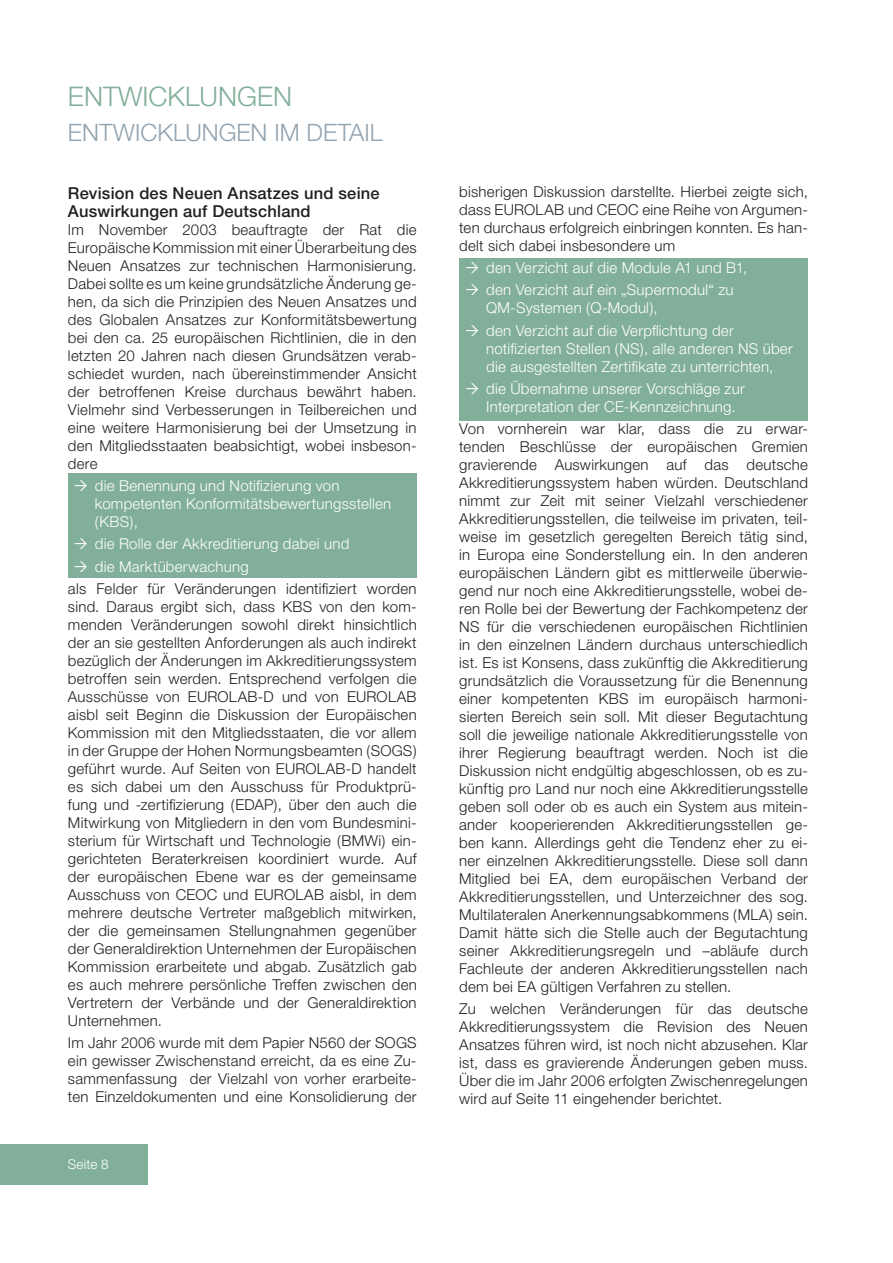
<style>
.page{position:relative;width:893px;height:1263px;background:#fff}
.page>*{position:absolute;margin:0;border:0;box-sizing:border-box;transform-origin:0 0}
.t1{font:300 27px "Helvetica Neue";color:#82af99}
.t2{font:300 24px "Helvetica Neue";color:#92a3af}
.t3{font:500 16.5px/18px "Helvetica Neue";letter-spacing:.015em;color:#231f20}
.t4{font:300 15px/18px "Helvetica Neue";letter-spacing:.015em;color:#231f20;text-align:justify}
.t5{font:300 15px/18px "Helvetica Neue";letter-spacing:.015em;color:#fff}
.t6{font:300 13.5px "Helvetica Neue";letter-spacing:.01em;color:#fff}
</style>
<div class="page">
<div style="left:0;top:1144px;width:148px;height:40px;background:#82af99"></div>
<div style="left:68px;top:474px;width:349px;height:104px;background:#82af99"></div>
<div style="left:459px;top:258px;width:349px;height:163px;background:#82af99"></div>
<h1 class="t1" style="left:68px;top:87px;width:226px">ENTWICKLUNGEN</h1>
<h2 class="t2" style="left:68px;top:124px;width:316px">ENTWICKLUNGEN IM DETAIL</h2>
<p class="t3" style="left:68px;top:186px;width:313px">Revision des Neuen Ansatzes und seine<br>Auswirkungen auf Deutschland</p>
<p class="t4" style="left:68px;top:222px;width:350px">Im November 2003 beauftragte der Rat die Europäische Kommission mit einer Überarbeitung des Neuen Ansatzes zur technischen Harmonisierung.<br>Dabei sollte es um keine grundsätzliche Änderung ge&shy;hen, da sich die Prinzipien des Neuen Ansatzes und des Globalen Ansatzes zur Konformitätsbewertung bei den ca. 25 europäischen Richtlinien, die in den letzten 20 Jahren nach diesen Grundsätzen verab&shy;schiedet wurden, nach übereinstimmender Ansicht der betroffenen Kreise durchaus bewährt haben.<br>Vielmehr sind Verbesserungen in Teilbereichen und eine weitere Harmonisierung bei der Umsetzung in den Mitgliedsstaaten beabsichtigt, wobei insbeson&shy;dere</p>
<p class="t5" style="left:95px;top:478px;width:298px">die Benennung und Notifizierung von kompetenten Konformitätsbewertungsstellen (KBS),</p>
<p class="t5" style="left:95px;top:534px;width:256px;line-height:22.2px">die Rolle der Akkreditierung dabei und die Marktüberwachung</p>
<p class="t4" style="left:68px;top:581px;width:350px">als Felder für Veränderungen identifiziert worden sind. Daraus ergibt sich, dass KBS von den kom&shy;menden Veränderungen sowohl direkt hinsichtlich der an sie gestellten Anforderungen als auch indirekt bezüglich der Änderungen im Akkreditierungssystem betroffen sein werden. Entsprechend verfolgen die Ausschüsse von EUROLAB-D und von EUROLAB aisbl seit Beginn die Diskussion der Europäischen Kommission mit den Mitgliedsstaaten, die vor allem in der Gruppe der Hohen Normungsbeamten (SOGS) geführt wurde. Auf Seiten von EUROLAB-D handelt es sich dabei um den Ausschuss für Produktprü&shy;fung und -zertifizierung (EDAP), über den auch die Mitwirkung von Mitgliedern in den vom Bundesmini&shy;sterium für Wirtschaft und Technologie (BMWi) ein&shy;gerichteten Beraterkreisen koordiniert wurde. Auf der europäischen Ebene war es der gemeinsame Ausschuss von CEOC und EUROLAB aisbl, in dem mehrere deutsche Vertreter maßgeblich mitwirken, der die gemeinsamen Stellungnahmen gegenüber der Generaldirektion Unternehmen der Europäischen Kommission erarbeitete und abgab. Zusätzlich gab es auch mehrere persönliche Treffen zwischen den Vertretern der Verbände und der Generaldirektion Unternehmen.</p>
<p class="t4" style="left:68px;top:1035px;width:350px">Im Jahr 2006 wurde mit dem Papier N560 der SOGS ein gewisser Zwischenstand erreicht, da es eine Zu&shy;sammenfassung der Vielzahl von vorher erarbeite&shy;ten Einzeldokumenten und eine Konsolidierung der</p>
<p class="t6" style="left:68px;top:1160px;width:42px">Seite 8</p>
<p class="t4" style="left:459px;top:184px;width:350px">bisherigen Diskussion darstellte. Hierbei zeigte sich, dass EUROLAB und CEOC eine Reihe von Argumen&shy;ten durchaus erfolgreich einbringen konnten. Es han&shy;delt sich dabei insbesondere um</p>
<p class="t5" style="left:486px;top:258px;width:263px;line-height:22.2px">den Verzicht auf die Module A1 und B1, den Verzicht auf ein „Supermodul“ zu</p>
<p class="t5" style="left:486px;top:298px;width:249px;line-height:22.2px">QM-Systemen (Q-Modul),<br>den Verzicht auf die Verpflichtung der</p>
<p class="t5" style="left:486px;top:341px;width:308px">notifizierten Stellen (NS), alle anderen NS über die ausgestellten Zertifikate zu unterrichten,</p>
<p class="t5" style="left:486px;top:381px;width:260px">die Übernahme unserer Vorschläge zur<br>Interpretation der CE-Kennzeichnung.</p>
<p class="t4" style="left:459px;top:421px;width:350px">Von vornherein war klar, dass die zu erwar&shy;tenden Beschlüsse der europäischen Gremien gravierende Auswirkungen auf das deutsche Akkreditierungssystem haben würden. Deutschland nimmt zur Zeit mit seiner Vielzahl verschiedener Akkreditierungsstellen, die teilweise im privaten, teil&shy;weise im gesetzlich geregelten Bereich tätig sind, in Europa eine Sonderstellung ein. In den anderen europäischen Ländern gibt es mittlerweile überwie&shy;gend nur noch eine Akkreditierungsstelle, wobei de&shy;ren Rolle bei der Bewertung der Fachkompetenz der NS für die verschiedenen europäischen Richtlinien in den einzelnen Ländern durchaus unterschiedlich ist. Es ist Konsens, dass zukünftig die Akkreditierung grundsätzlich die Voraussetzung für die Benennung einer kompetenten KBS im europäisch harmoni&shy;sierten Bereich sein soll. Mit dieser Begutachtung soll die jeweilige nationale Akkreditierungsstelle von ihrer Regierung beauftragt werden. Noch ist die Diskussion nicht endgültig abgeschlossen, ob es zu&shy;künftig pro Land nur noch eine Akkreditierungsstelle geben soll oder ob es auch ein System aus mitein&shy;ander kooperierenden Akkreditierungsstellen ge&shy;ben kann. Allerdings geht die Tendenz eher zu ei&shy;ner einzelnen Akkreditierungsstelle. Diese soll dann Mitglied bei EA, dem europäischen Verband der Akkreditierungsstellen, und Unterzeichner des sog.<br>Multilateralen Anerkennungsabkommens (MLA) sein.<br>Damit hätte sich die Stelle auch der Begutachtung seiner Akkreditierungsregeln und –abläufe durch Fachleute der anderen Akkreditierungsstellen nach dem bei EA gültigen Verfahren zu stellen.</p>
<p class="t4" style="left:459px;top:1001px;width:350px">Zu welchen Veränderungen für das deutsche Akkreditierungssystem die Revision des Neuen Ansatzes führen wird, ist noch nicht abzusehen. Klar ist, dass es gravierende Änderungen geben muss.<br>Über die im Jahr 2006 erfolgten Zwischenregelungen wird auf Seite 11 eingehender berichtet.</p>
</div>
